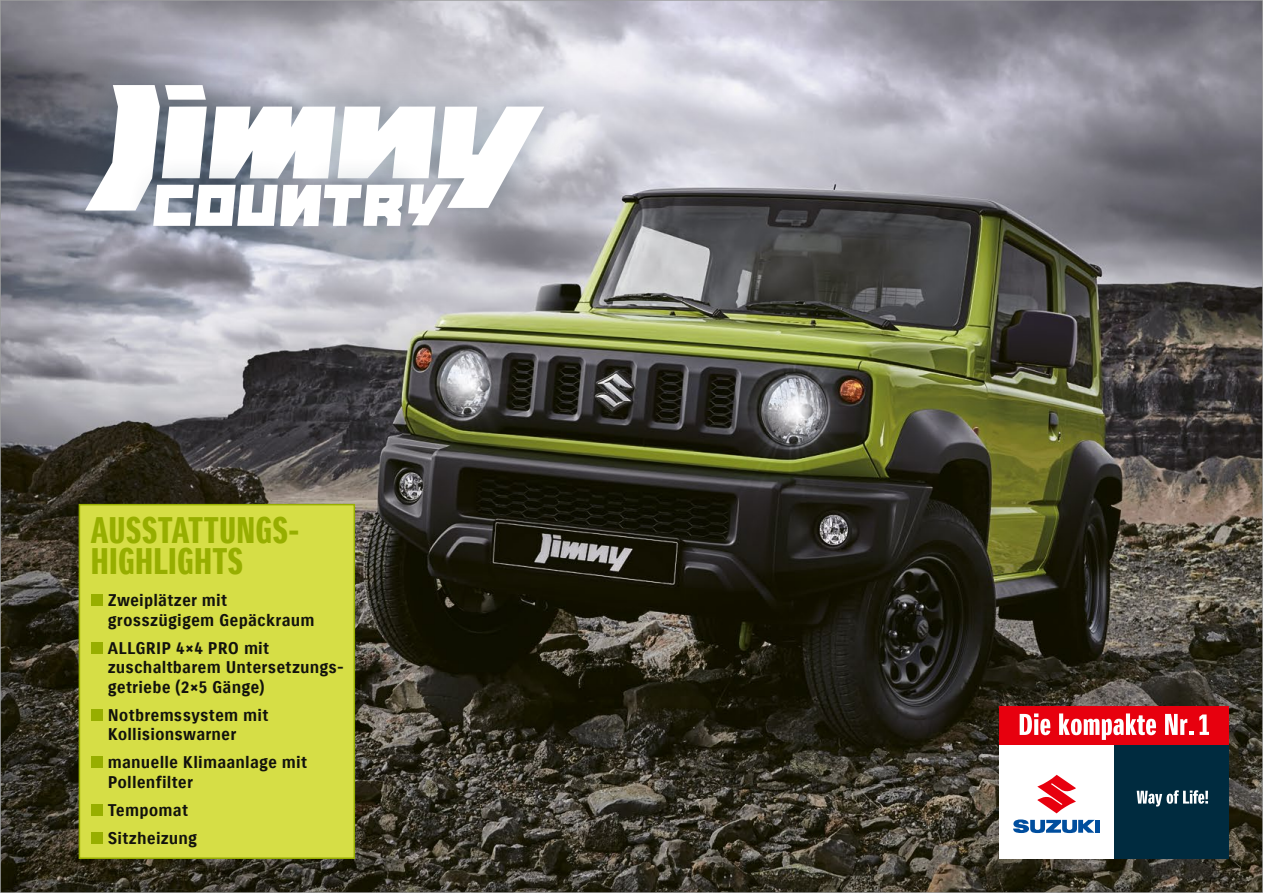
<style>
.page{position:relative;width:1263px;height:893px;background:#fff}
.page>*{position:absolute;margin:0;border:0;box-sizing:border-box;transform-origin:0 0}
.t1{font:63.3px "East Bloc ICG Closed";color:#fff}
.t2{font:36px/31.5px "Suzuki PRO Headline";letter-spacing:.01em;color:#97ae00}
.t3{font:16.5px/19.5px "Suzuki PRO Bold";letter-spacing:.01em;color:#12120d}
</style>
<div class="page">
<img style="left:2px;top:2px;width:1259px;height:889px">
<div style="left:51px;top:46px;width:527px;height:204px;background:#002b3f;opacity:.3"></div>
<svg style="left:85px;top:85px;width:459px;height:171px"></svg>
<div style="left:79px;top:505px;width:275px;height:353px;background:#d6de46"></div>
<div style="left:91px;top:594px;width:12px;height:12px;background:#97ae00"></div>
<div style="left:91px;top:642px;width:12px;height:12px;background:#97ae00"></div>
<div style="left:91px;top:709px;width:12px;height:12px;background:#97ae00"></div>
<div style="left:91px;top:756px;width:12px;height:12px;background:#97ae00"></div>
<div style="left:91px;top:804px;width:12px;height:12px;background:#97ae00"></div>
<div style="left:91px;top:832px;width:12px;height:12px;background:#97ae00"></div>
<div style="left:79px;top:504px;width:276px;height:355px;border:2px solid #97ae00"></div>
<div style="left:999px;top:744px;width:115px;height:115px;background:#fff"></div>
<svg style="left:1037px;top:775px;width:39px;height:38px"></svg>
<div style="left:1095px;top:820px;width:5px;height:13px;background:#004e9e"></div>
<svg style="left:1013px;top:819px;width:82px;height:14px"></svg>
<div style="left:1114px;top:744px;width:115px;height:115px;background:#002b3f"></div>
<svg style="left:1137px;top:790px;width:71px;height:16px"></svg>
<div style="left:999px;top:706px;width:230px;height:38px;background:#e7000e"></div>
<svg style="left:1020px;top:713px;width:30px;height:22px"></svg>
<svg style="left:1059px;top:713px;width:97px;height:27px"></svg>
<svg style="left:1165px;top:714px;width:28px;height:21px"></svg>
<svg style="left:1199px;top:714px;width:10px;height:21px"></svg>
<h1 class="t1" style="left:150px;top:160px;width:261px">COU TR</h1>
<h2 class="t2" style="left:91px;top:515px;width:210px">AUSSTATTUNGS-<br>HIGHLIGHTS</h2>
<p class="t3" style="left:108px;top:591px;width:208px">Zweiplätzer mit grosszügigem Gepäckraum</p>
<p class="t3" style="left:108px;top:638px;width:238px">ALLGRIP 4×4 PRO mit zuschaltbarem Untersetzungs&shy;getriebe (2×5 Gänge)</p>
<p class="t3" style="left:108px;top:705px;width:162px">Notbremssystem mit<br>Kollisionswarner</p>
<p class="t3" style="left:108px;top:753px;width:201px">manuelle Klimaanlage mit<br>Pollenfilter</p>
<p class="t3" style="left:108px;top:796px;width:91px;line-height:28px">Tempomat<br>Sitzheizung</p>
</div>
